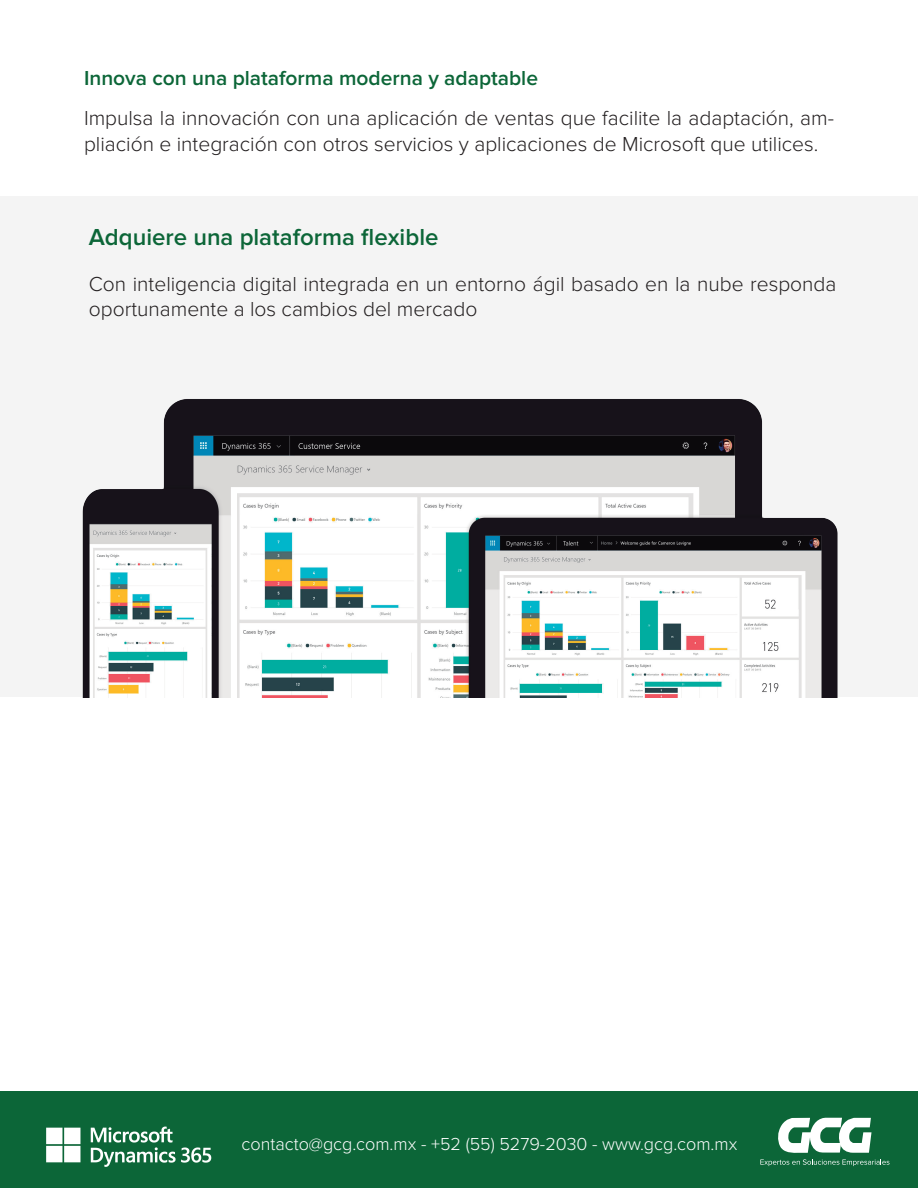
<style>
.page{position:relative;width:918px;height:1188px;background:#fff}
.page>*{position:absolute;margin:0;border:0;box-sizing:border-box;transform-origin:0 0}
.t1{font:600 24px "Proxima Nova";color:#0c6638}
.t2{font:300 21px/25.2px "Proxima Nova";color:#231f20}
.t3{font:600 21px "Proxima Nova";color:#0c6638}
.t4{font:300 18px "Proxima Nova";color:#fff}
</style>
<div class="page">
<div style="left:0;top:196px;width:918px;height:501px;background:#f4f4f4"></div>
<div style="left:0;top:1092px;width:918px;height:96px;background:#0c6638"></div>
<svg style="left:778px;top:1117px;width:94px;height:36px"></svg>
<svg style="left:760px;top:1159px;width:130px;height:7px"></svg>
<img style="left:82px;top:399px;width:756px;height:298px">
<img style="left:46px;top:1126px;width:166px;height:41px">
<p class="t3" style="left:84px;top:66px;width:456px">Innova con una plataforma moderna y adaptable</p>
<p class="t2" style="left:84px;top:106px;width:752px">Impulsa la innovación con una aplicación de ventas que facilite la adaptación, am&shy;pliación e integración con otros servicios y aplicaciones de Microsoft que utilices.</p>
<p class="t1" style="left:89px;top:223px;width:351px">Adquiere una plataforma flexible</p>
<p class="t2" style="left:89px;top:272px;width:749px">Con inteligencia digital integrada en un entorno ágil basado en la nube responda oportunamente a los cambios del mercado</p>
<p class="t4" style="left:242px;top:1134px;width:497px">contacto@gcg.com.mx - +52 (55) 5279-2030 - www.gcg.com.mx</p>
</div>
